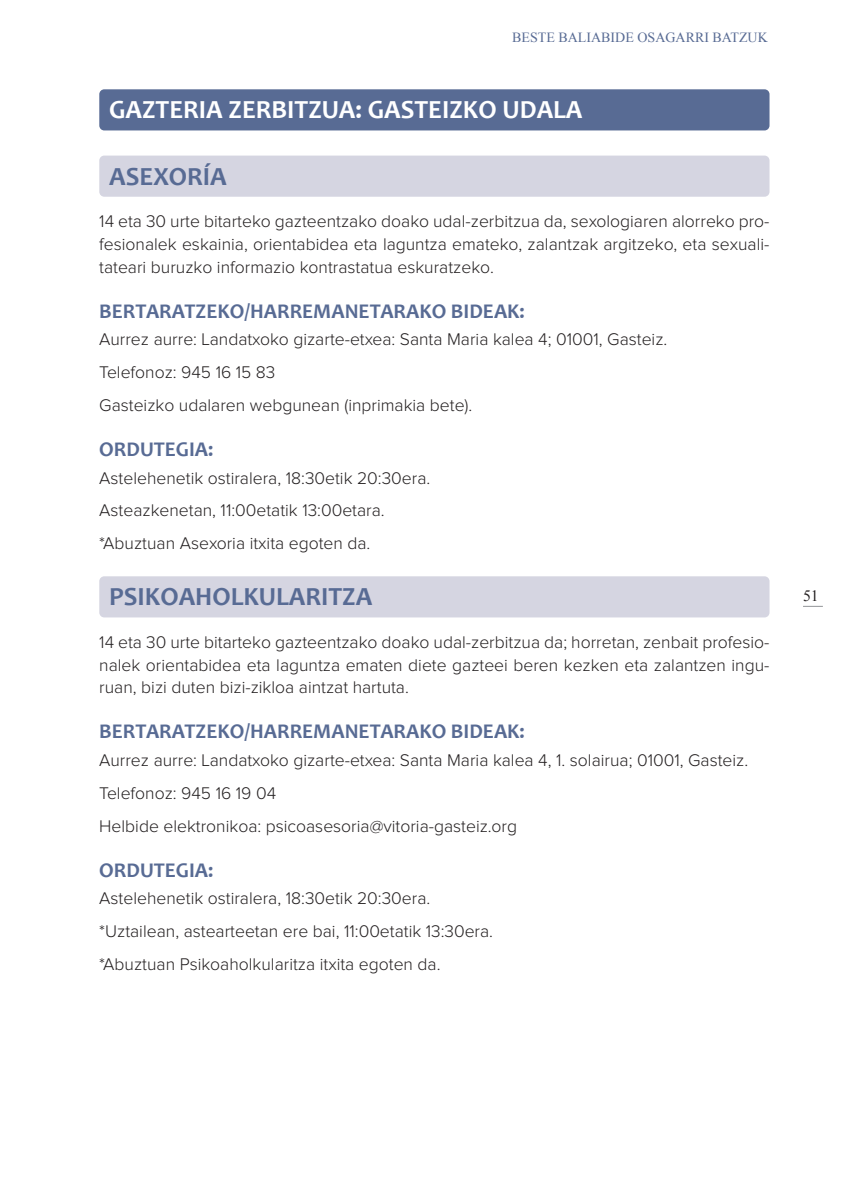
<style>
.page{position:relative;width:844px;height:1191px;background:#fff}
.page>*{position:absolute;margin:0;border:0;box-sizing:border-box;transform-origin:0 0}
.t1{font:700 26.25px "Candara";color:#fff}
.t2{font:700 26.25px "Candara";color:#586b94}
.t3{font:700 21px "Candara";color:#586b94}
.t4{font:300 17.5px/32.7px "Proxima Nova";color:#231f20}
.t5{font:15.75px "Times New Roman";color:#231f20}
.t6{font:14px "Times New Roman";color:#586b94}
</style>
<div class="page">
<svg style="left:803px;top:606px;width:19px;height:1px"></svg>
<div style="left:99px;top:89px;width:670px;height:41px;background:#586b94;border-radius:5px"></div>
<div style="left:99px;top:156px;width:670px;height:41px;background:#d5d5e1;border-radius:5px"></div>
<div style="left:99px;top:576px;width:670px;height:41px;background:#d5d5e1;border-radius:5px"></div>
<p class="t6" style="left:512px;top:28px;width:257px">BESTE BALIABIDE OSAGARRI BATZUK</p>
<h1 class="t1" style="left:109px;top:94px;width:474px">GAZTERIA ZERBITZUA: GASTEIZKO UDALA</h1>
<h1 class="t2" style="left:109px;top:160px;width:119px">ASEXORÍA</h1>
<p class="t4" style="left:99px;top:211px;width:671px;line-height:22.8px;text-align:justify">14 eta 30 urte bitarteko gazteentzako doako udal-zerbitzua da, sexologiaren alorreko pro&shy;fesionalek eskainia, orientabidea eta laguntza emateko, zalantzak argitzeko, eta sexuali&shy;tateari buruzko informazio kontrastatua eskuratzeko.</p>
<p class="t3" style="left:99px;top:298px;width:427px">BERTARATZEKO/HARREMANETARAKO BIDEAK:</p>
<p class="t4" style="left:99px;top:324px;width:569px">Aurrez aurre: Landatxoko gizarte-etxea: Santa Maria kalea 4; 01001, Gasteiz.<br>Telefonoz: 945 16 15 83<br>Gasteizko udalaren webgunean (inprimakia bete).</p>
<p class="t3" style="left:99px;top:436px;width:116px">ORDUTEGIA:</p>
<p class="t4" style="left:99px;top:462px;width:332px">Astelehenetik ostiralera, 18:30etik 20:30era.<br>Asteazkenetan, 11:00etatik 13:00etara. *Abuztuan Asexoria itxita egoten da.</p>
<h1 class="t2" style="left:109px;top:581px;width:264px">PSIKOAHOLKULARITZA</h1>
<p class="t4" style="left:99px;top:631px;width:671px;line-height:22.8px;text-align:justify">14 eta 30 urte bitarteko gazteentzako doako udal-zerbitzua da; horretan, zenbait profesio&shy;nalek orientabidea eta laguntza ematen diete gazteei beren kezken eta zalantzen ingu&shy;ruan, bizi duten bizi-zikloa aintzat hartuta.</p>
<p class="t3" style="left:99px;top:719px;width:427px">BERTARATZEKO/HARREMANETARAKO BIDEAK:</p>
<p class="t4" style="left:99px;top:744px;width:650px">Aurrez aurre: Landatxoko gizarte-etxea: Santa Maria kalea 4, 1. solairua; 01001, Gasteiz.<br>Telefonoz: 945 16 19 04<br>Helbide elektronikoa: psicoasesoria@vitoria-gasteiz.org</p>
<p class="t3" style="left:99px;top:857px;width:116px">ORDUTEGIA:</p>
<p class="t4" style="left:99px;top:883px;width:395px">Astelehenetik ostiralera, 18:30etik 20:30era. *Uztailean, astearteetan ere bai, 11:00etatik 13:30era. *Abuztuan Psikoaholkularitza itxita egoten da.</p>
<p class="t5" style="left:802px;top:585px;width:17px">51</p>
</div>
